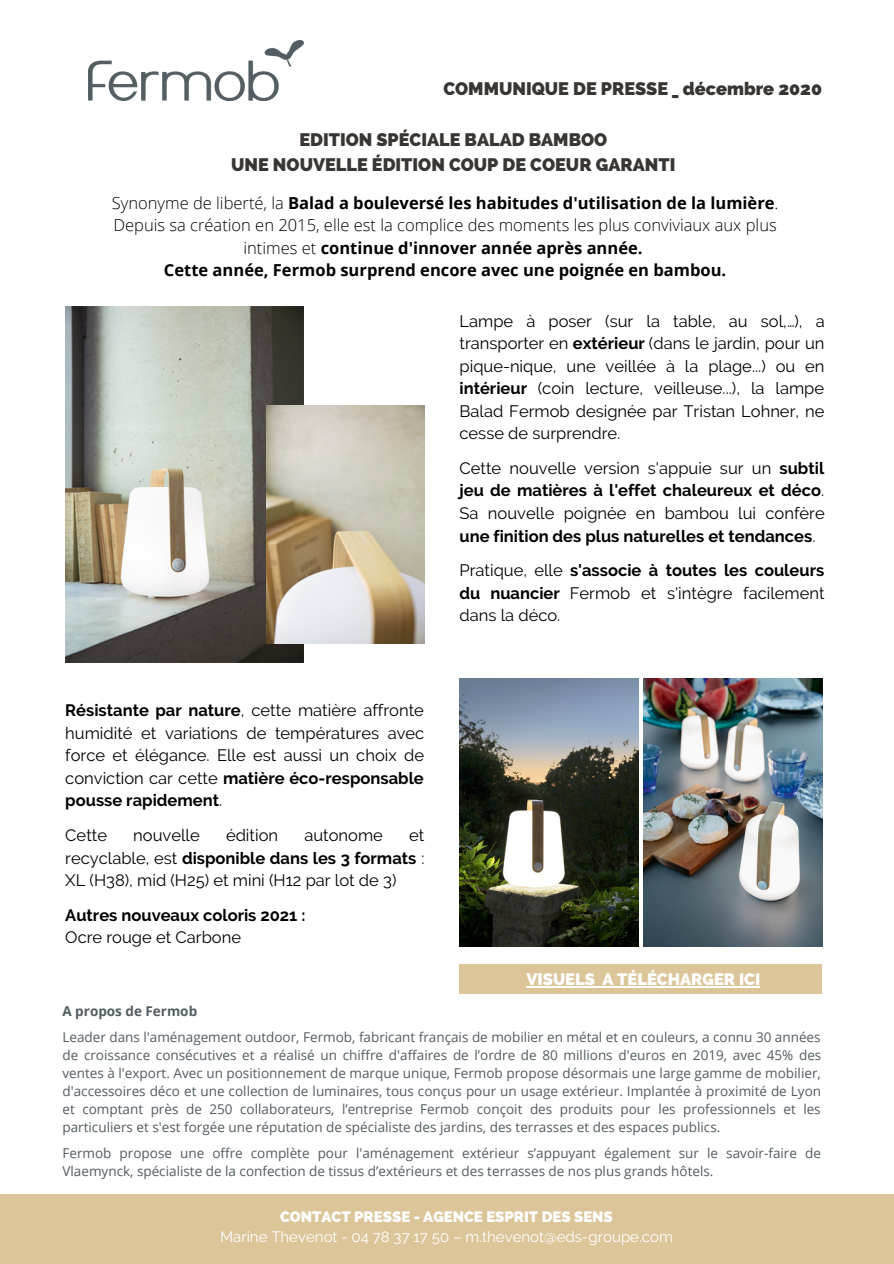
<style>
.page{position:relative;width:894px;height:1264px;background:#fff}
.page>*{position:absolute;margin:0;border:0;box-sizing:border-box;transform-origin:0 0}
.t1{font:800 18px "Raleway";color:#393532}
.t2{font:16.5px/22.5px "Raleway";color:#000;text-align:justify}
.t3{font:300 16.5px/22.5px "Open Sans";color:#000;text-align:center}
.t4{font:700 16.5px/22.5px "Raleway";color:#000;text-align:justify}
.t5{font:700 16.5px "Open Sans";color:#000}
.t6{font:800 16.5px "Raleway";color:#fff}
.t7{font:15px "Raleway";color:#fff}
.t8{font:800 15px "Raleway";color:#fff}
.t9{font:13.5px/18.1px "Open Sans";color:#525c62;text-align:justify}
.t10{font:700 13.5px "Open Sans";color:#525c62}
.s1{font-weight:700}
.s2{font-weight:400}
</style>
<div class="page">
<img style="left:89px;top:40px;width:215px;height:60px">
<div style="left:459px;top:964px;width:362px;height:30px;background:#dbc599"></div>
<div style="left:0;top:1194px;width:893px;height:69px;background:#dbc599"></div>
<img style="left:65px;top:307px;width:238px;height:356px">
<img style="left:266px;top:405px;width:158px;height:238px">
<img style="left:643px;top:678px;width:179px;height:268px">
<img style="left:459px;top:678px;width:179px;height:268px">
<hr style="left:526px;top:986px;width:69px;height:1px;background:#fff">
<hr style="left:602px;top:986px;width:158px;height:1px;background:#fff">
<p class="t1" style="left:443px;top:78px;width:380px">COMMUNIQUE DE PRESSE _ décembre 2020</p>
<p class="t1" style="left:299px;top:129px;width:309px">EDITION SPÉCIALE BALAD BAMBOO</p>
<p class="t1" style="left:231px;top:154px;width:445px">UNE NOUVELLE ÉDITION COUP DE COEUR GARANTI</p>
<p class="t3" style="left:112px;top:191px;width:668px">Synonyme de liberté, la <span class="s1">Balad a bouleversé les habitudes d'utilisation de la lumière</span>.<br>Depuis sa création en 2015, elle est la complice des moments les plus conviviaux aux plus intimes et <span class="s1">continue d'innover année après année.</span></p>
<p class="t5" style="left:164px;top:258px;width:563px">Cette année, Fermob surprend encore avec une poignée en bambou.</p>
<p class="t2" style="left:65px;top:699px;width:360px"><span class="s1">Résistante par nature</span>, cette matière affronte humidité et variations de températures avec force et élégance. Elle est aussi un choix de conviction car cette <span class="s1">matière éco-responsable pousse rapidement</span>.</p>
<p class="t2" style="left:65px;top:824px;width:43px">Cette</p>
<p class="t2" style="left:133px;top:824px;width:68px">nouvelle</p>
<p class="t2" style="left:226px;top:824px;width:54px">édition</p>
<p class="t2" style="left:304px;top:824px;width:80px">autonome</p>
<p class="t2" style="left:65px;top:824px;width:360px;text-indent:344px">et recyclable, est <span class="s1">disponible dans les 3 formats</span> :<br>XL (H38), mid (H25) et mini (H12 par lot de 3)</p>
<p class="t4" style="left:65px;top:903px;width:241px">Autres nouveaux coloris 2021 :</p>
<p class="t2" style="left:65px;top:926px;width:177px">Ocre rouge et Carbone</p>
<p class="t2" style="left:459px;top:310px;width:367px">Lampe à poser (sur la table, au sol,…), a transporter en <span class="s1">extérieur</span> (dans le jardin, pour un pique-nique, une veillée à la plage...) ou en <span class="s1">intérieur</span> (coin lecture, veilleuse...), la lampe Balad Fermob designée par Tristan Lohner, ne cesse de surprendre.</p>
<p class="t4" style="left:459px;top:457px;width:366px"><span class="s2">Cette nouvelle version s'appuie sur un</span> subtil jeu de matières à l'effet chaleureux et déco<span class="s2">.<br>Sa nouvelle poignée en bambou lui confère </span>une finition des plus naturelles et tendances<span class="s2">.</span></p>
<p class="t2" style="left:459px;top:559px;width:366px">Pratique, elle <span class="s1">s'associe à toutes les couleurs du nuancier</span> Fermob et s'intègre facilement dans la déco.</p>
<p class="t6" style="left:526px;top:969px;width:235px">VISUELS A TÉLÉCHARGER ICI</p>
<p class="t10" style="left:62px;top:1001px;width:136px">A propos de Fermob</p>
<p class="t9" style="left:62px;top:1027px;width:760px">Leader dans l'aménagement outdoor, Fermob, fabricant français de mobilier en métal et en couleurs, a connu 30 années de croissance consécutives et a réalisé un chiffre d'affaires de l’ordre de 80 millions d'euros en 2019, avec 45% des ventes à l'export. Avec un positionnement de marque unique, Fermob propose désormais une large gamme de mobilier, d'accessoires déco et une collection de luminaires, tous conçus pour un usage extérieur. Implantée à proximité de Lyon et comptant près de 250 collaborateurs, l’entreprise Fermob conçoit des produits pour les professionnels et les particuliers et s'est forgée une réputation de spécialiste des jardins, des terrasses et des espaces publics.</p>
<p class="t9" style="left:62px;top:1143px;width:759px">Fermob propose une offre complète pour l'aménagement extérieur s’appuyant également sur le savoir-faire de<br>Vlaemynck, spécialiste de la confection de tissus d’extérieurs et des terrasses de nos plus grands hôtels.</p>
<p class="t8" style="left:280px;top:1207px;width:334px">CONTACT PRESSE - AGENCE ESPRIT DES SENS</p>
<p class="t7" style="left:220px;top:1227px;width:454px">Marine Thevenot - 04 78 37 17 50 – m.thevenot@eds-groupe.com</p>
</div>
